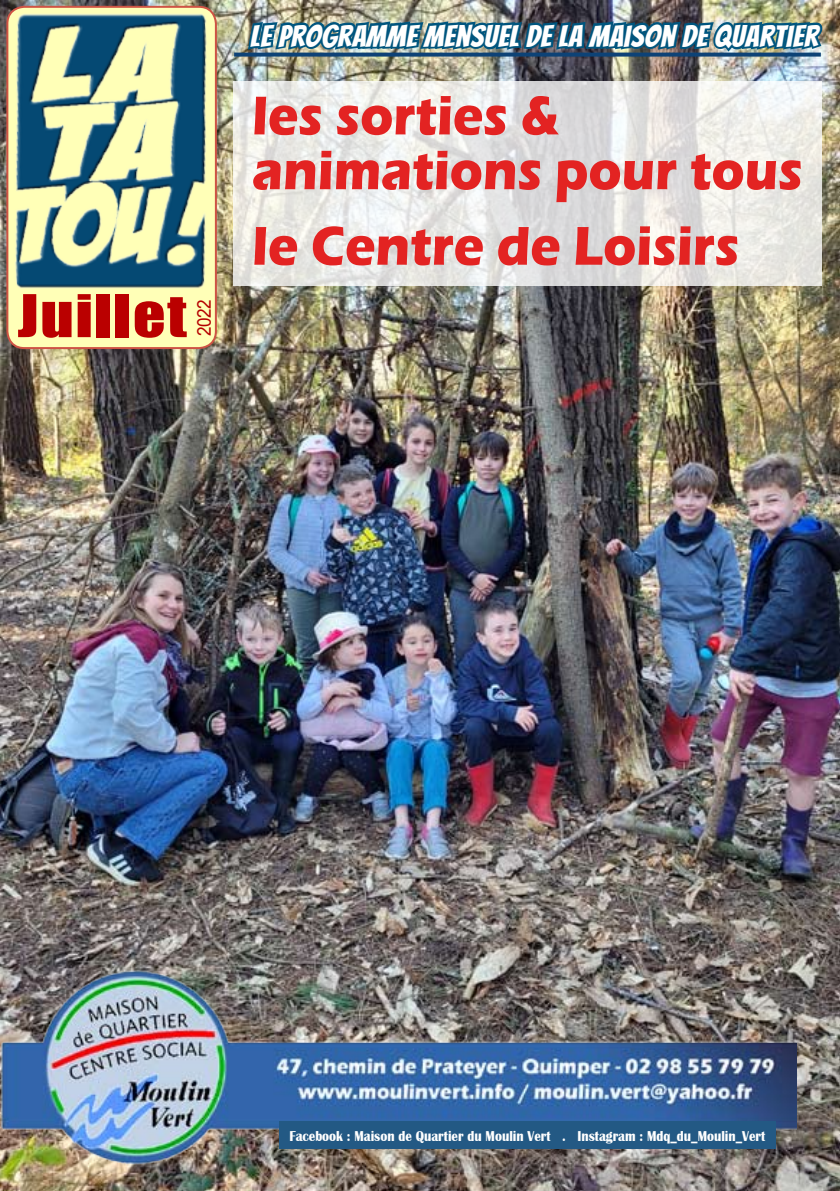
<style>
.page{position:relative;width:840px;height:1191px;background:#fff}
.page>*{position:absolute;margin:0;border:0;box-sizing:border-box;transform-origin:0 0}
.t1{font:700 56.6px/54.8px "Eras ITC";color:#e32322;scale:.9 1}
.t2{font:54.4px "Impact";letter-spacing:.025em;color:#ba0000;scale:1.18 1}
.t3{font:30px "Bangers";letter-spacing:.02em;color:#fff;scale:1.04 1}
.t4{font:19px "Arial";color:#b50000;scale:.9 1}
.t5{font:700 14.8px "Britannic";color:#fff;scale:.88 1}
</style>
<div class="page">
<img style="left:0;top:0;width:839px;height:1191px">
<img style="left:245px;top:0;width:580px;height:80px">
<div style="left:7px;top:7px;width:209px;height:341px;background:#ffffb7;border-radius:17px"></div>
<img style="left:0;top:7px;width:245px;height:289px">
<svg style="left:234px;top:53px;width:586px;height:4px;background:#1b4b78"></svg>
<img style="left:0;top:956px;width:795px;height:235px">
<div style="left:279px;top:1121px;width:496px;height:28px;background:#235984"></div>
<svg style="left:233px;top:81px;width:588px;height:205px"></svg>
<h2 class="t2" style="left:18px;top:273px;width:145px">Juillet</h2>
<p class="t4" style="left:191px;top:336px;width:42px;rotate:-90deg">2022</p>
<h3 class="t3" style="left:250px;top:19px;width:547px">LE PROGRAMME MENSUEL DE LA MAISON DE QUARTIER</h3>
<h1 class="t1" style="left:252px;top:88px;width:613px">les sorties &amp; animations pour tous</h1>
<h1 class="t1" style="left:252px;top:219px;width:542px">le Centre de Loisirs</h1>
<p class="t5" style="left:289px;top:1127px;width:542px">Facebook : Maison de Quartier du Moulin Vert . Instagram : Mdq_du_Moulin_Vert</p>
</div>
